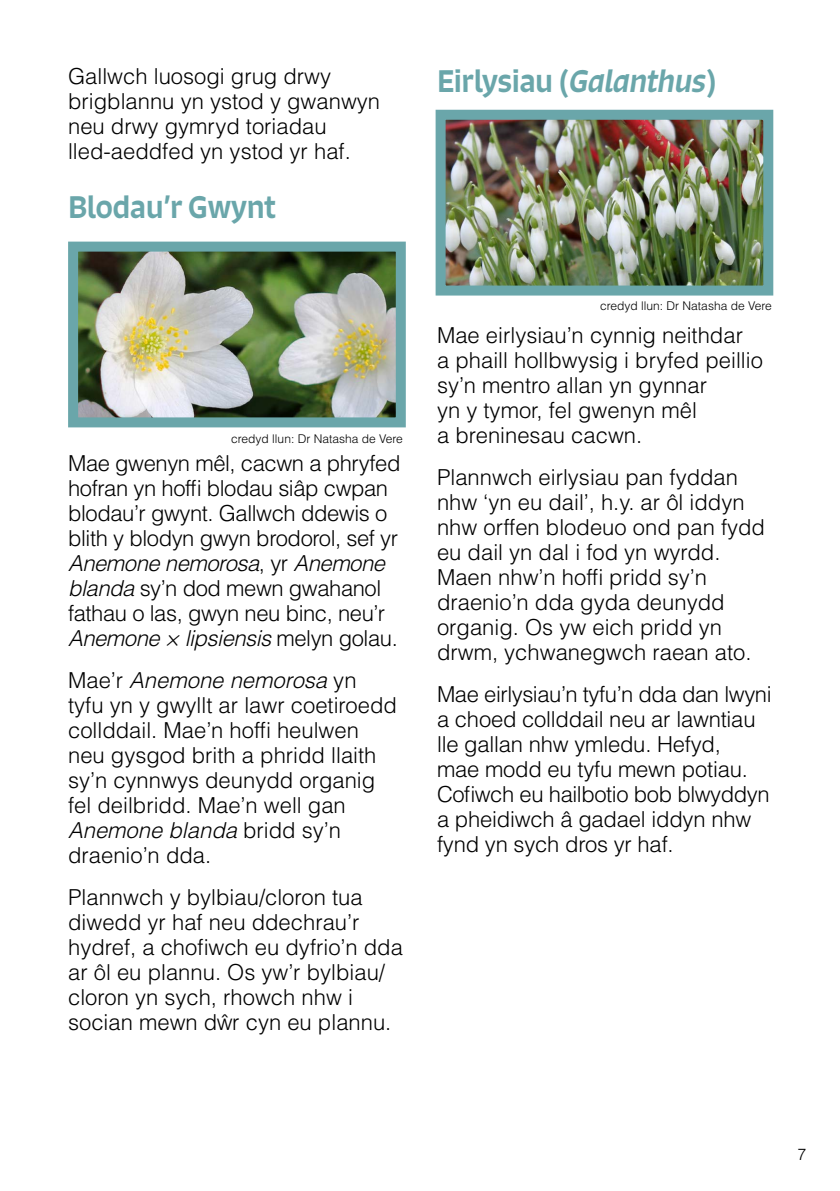
<style>
.page{position:relative;width:840px;height:1191px;background:#fff}
.page>*{position:absolute;margin:0;border:0;box-sizing:border-box;transform-origin:0 0}
.H3_names_of_plants{font:500 30px "Signo";letter-spacing:-.02em;color:#6aa6aa}
.p_Main_Text_11{font:300 22px/25px "Helvetica LT Std";color:#000}
.p_Main_Text_11-2{font:300 22px/25px "Helvetica LT Std";letter-spacing:-.02em;color:#000}
.t1{font:300 16px "Helvetica LT Std";color:#000}
.p_Image_Credits{font:300 12px "Helvetica LT Std";color:#000}
.s1{font-style:italic}
</style>
<div class="page">
<img style="left:79px;top:253px;width:315px;height:163px">
<div style="left:68px;top:242px;width:337px;height:185px;border:10px solid #6aa6aa"></div>
<img style="left:446px;top:121px;width:315px;height:163px">
<div style="left:435px;top:110px;width:337px;height:185px;border:10px solid #6aa6aa"></div>
<p class="p_Main_Text_11" style="left:68px;top:63px;width:313px">Gallwch luosogi grug drwy brigblannu yn ystod y gwanwyn neu drwy gymryd toriadau lled-aeddfed yn ystod yr haf.</p>
<h3 class="H3_names_of_plants" style="left:68px;top:187px;width:209px">Blodau’r Gwynt</h3>
<p class="p_Image_Credits" style="left:231px;top:431px;width:173px">credyd llun: Dr Natasha de Vere</p>
<p class="p_Main_Text_11-2" style="left:68px;top:450px;width:333px">Mae gwenyn mêl, cacwn a phryfed hofran yn hoffi blodau siâp cwpan blodau’r gwynt. Gallwch ddewis o blith y blodyn gwyn brodorol, sef yr<br><span class="s1">Anemone nemorosa</span>, yr <span class="s1">Anemone blanda</span> sy’n dod mewn gwahanol fathau o las, gwyn neu binc, neu’r<br><span class="s1">Anemone × lipsiensis</span> melyn golau.</p>
<p class="p_Main_Text_11" style="left:68px;top:667px;width:330px">Mae’r <span class="s1">Anemone nemorosa</span> yn tyfu yn y gwyllt ar lawr coetiroedd collddail. Mae’n hoffi heulwen neu gysgod brith a phridd llaith sy’n cynnwys deunydd organig fel deilbridd. Mae’n well gan<br><span class="s1">Anemone blanda</span> bridd sy’n draenio’n dda.</p>
<p class="p_Main_Text_11" style="left:68px;top:884px;width:336px">Plannwch y bylbiau/cloron tua diwedd yr haf neu ddechrau’r hydref, a chofiwch eu dyfrio’n dda ar ôl eu plannu. Os yw’r bylbiau/ cloron yn sych, rhowch nhw i socian mewn dwˆ r cyn eu plannu.</p>
<h3 class="H3_names_of_plants" style="left:437px;top:61px;width:281px">Eirlysiau (<span class="s1">Galanthus</span>)</h3>
<p class="p_Image_Credits" style="left:599px;top:298px;width:173px">credyd llun: Dr Natasha de Vere</p>
<p class="p_Main_Text_11" style="left:437px;top:322px;width:327px">Mae eirlysiau’n cynnig neithdar<br>a phaill hollbwysig i bryfed peillio sy’n mentro allan yn gynnar<br>yn y tymor, fel gwenyn mêl<br>a breninesau cacwn.</p>
<p class="p_Main_Text_11" style="left:437px;top:464px;width:329px">Plannwch eirlysiau pan fyddan nhw ‘yn eu dail’, h.y. ar ôl iddyn nhw orffen blodeuo ond pan fydd eu dail yn dal i fod yn wyrdd.<br>Maen nhw’n hoffi pridd sy’n draenio’n dda gyda deunydd organig. Os yw eich pridd yn drwm, ychwanegwch raean ato.</p>
<p class="p_Main_Text_11" style="left:437px;top:681px;width:336px">Mae eirlysiau’n tyfu’n dda dan lwyni a choed collddail neu ar lawntiau lle gallan nhw ymledu. Hefyd,<br>mae modd eu tyfu mewn potiau.<br>Cofiwch eu hailbotio bob blwyddyn a pheidiwch â gadael iddyn nhw fynd yn sych dros yr haf.</p>
<p class="t1" style="left:797px;top:1143px;width:10px">7</p>
</div>
